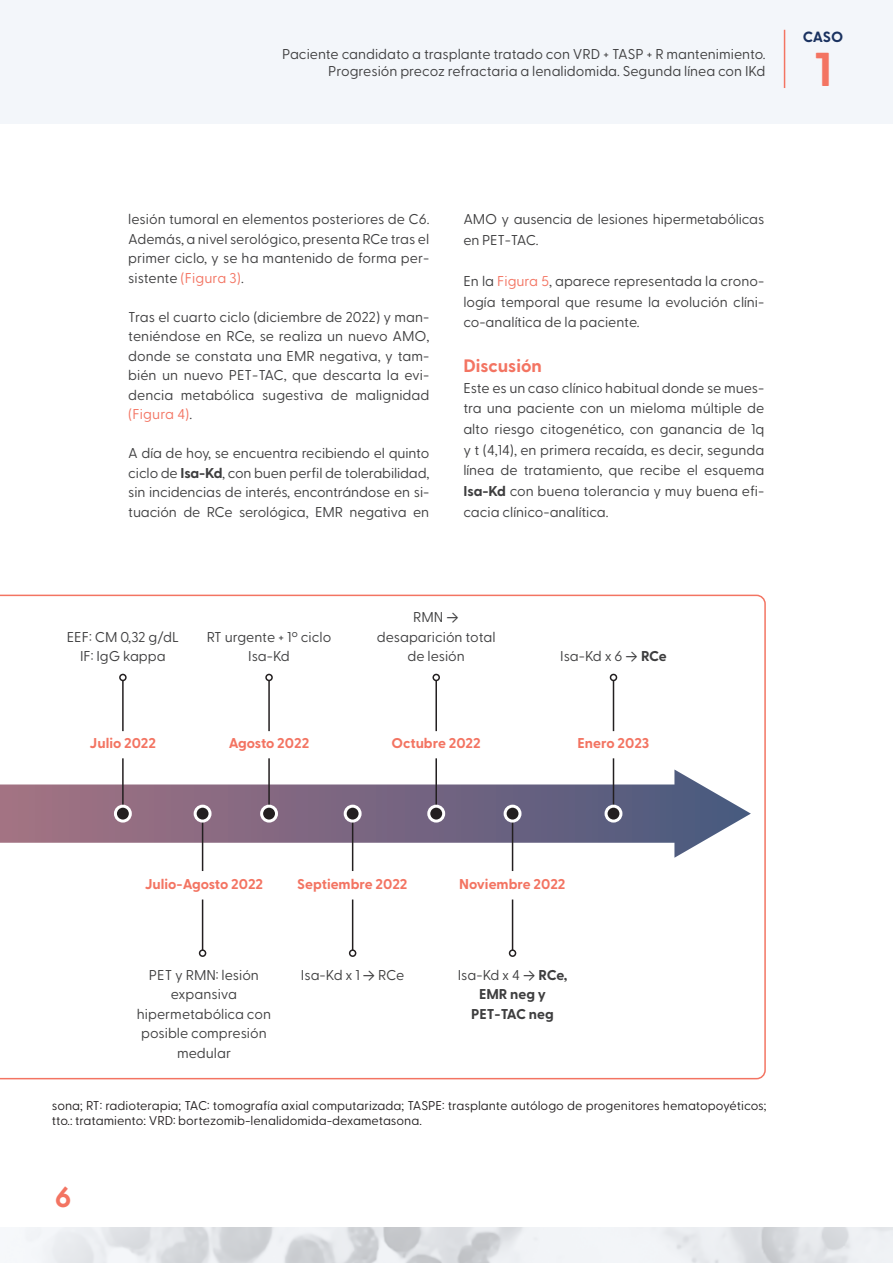
<style>
.page{position:relative;width:893px;height:1263px;background:#fff}
.page>*{position:absolute;margin:0;border:0;box-sizing:border-box;transform-origin:0 0}
.t1{font:700 47.55px "Greycliff CF";color:#f37462}
.t2{font:700 28.5px "Greycliff CF";color:#f37462}
.t3{font:700 18px "Greycliff CF";color:#f37462}
.t4{font:700 14.85px "Greycliff CF";color:#1a3260}
.t5{font:14.25px/19.5px "Greycliff CF";color:#3e3e3f;text-align:justify}
.t6{font:700 14.25px "Greycliff CF";color:#f37462}
.t7{font:700 14.25px/19.5px "Greycliff CF";color:#3e3e3f;text-align:center}
.t8{font:12.75px/15px "Greycliff CF";color:#231f20}
.s1{color:#f37462}
.s2{font-weight:700}
.s3{font-family:"Calibri"}
.s4{font-weight:400}
.s5{font-family:"Calibri";font-weight:400}
</style>
<div class="page">
<img style="left:24px;top:1227px;width:869px;height:36px">
<div style="left:0;top:0;width:893px;height:123px;background:#f3f6fa"></div>
<hr style="left:784px;top:30px;width:1px;height:58px;background:#f37462">
<svg style="left:0;top:595px;width:766px;height:484px"></svg>
<svg style="left:0;top:769px;width:751px;height:89px"></svg>
<hr style="left:202px;top:820px;width:1px;height:51px;background:#231f20">
<hr style="left:352px;top:820px;width:1px;height:51px;background:#231f20">
<hr style="left:512px;top:820px;width:1px;height:51px;background:#231f20">
<div style="left:195px;top:806px;width:15px;height:15px;background:#231f20;border-radius:50%"></div>
<div style="left:194px;top:805px;width:18px;height:17px;border:3px solid #fff;border-radius:50%"></div>
<div style="left:345px;top:806px;width:15px;height:15px;background:#231f20;border-radius:50%"></div>
<div style="left:344px;top:805px;width:18px;height:17px;border:3px solid #fff;border-radius:50%"></div>
<div style="left:505px;top:806px;width:15px;height:15px;background:#231f20;border-radius:50%"></div>
<div style="left:504px;top:805px;width:17px;height:17px;border:3px solid #fff;border-radius:50%"></div>
<hr style="left:122px;top:758px;width:2px;height:51px;background:#231f20">
<div style="left:115px;top:806px;width:15px;height:15px;background:#231f20;border-radius:50%"></div>
<div style="left:114px;top:805px;width:18px;height:17px;border:3px solid #fff;border-radius:50%"></div>
<hr style="left:268px;top:758px;width:2px;height:51px;background:#231f20">
<div style="left:262px;top:806px;width:14px;height:15px;background:#231f20;border-radius:50%"></div>
<div style="left:260px;top:805px;width:18px;height:17px;border:3px solid #fff;border-radius:50%"></div>
<hr style="left:435px;top:758px;width:2px;height:51px;background:#231f20">
<div style="left:429px;top:806px;width:15px;height:15px;background:#231f20;border-radius:50%"></div>
<div style="left:427px;top:805px;width:18px;height:17px;border:3px solid #fff;border-radius:50%"></div>
<hr style="left:613px;top:758px;width:1px;height:51px;background:#231f20">
<div style="left:606px;top:806px;width:15px;height:15px;background:#231f20;border-radius:50%"></div>
<div style="left:605px;top:805px;width:17px;height:17px;border:3px solid #fff;border-radius:50%"></div>
<hr style="left:202px;top:899px;width:1px;height:51px;background:#231f20">
<div style="left:199px;top:949px;width:7px;height:8px;border:2px solid #231f20;border-radius:50%"></div>
<hr style="left:352px;top:899px;width:1px;height:51px;background:#231f20">
<div style="left:349px;top:949px;width:7px;height:8px;border:2px solid #231f20;border-radius:50%"></div>
<hr style="left:512px;top:899px;width:1px;height:51px;background:#231f20">
<div style="left:509px;top:949px;width:7px;height:8px;border:2px solid #231f20;border-radius:50%"></div>
<hr style="left:122px;top:680px;width:2px;height:51px;background:#231f20">
<div style="left:119px;top:674px;width:8px;height:7px;border:2px solid #231f20;border-radius:50%"></div>
<hr style="left:268px;top:680px;width:2px;height:51px;background:#231f20">
<div style="left:265px;top:674px;width:8px;height:7px;border:2px solid #231f20;border-radius:50%"></div>
<hr style="left:435px;top:680px;width:2px;height:51px;background:#231f20">
<div style="left:432px;top:674px;width:8px;height:7px;border:2px solid #231f20;border-radius:50%"></div>
<hr style="left:613px;top:680px;width:1px;height:51px;background:#231f20">
<div style="left:610px;top:674px;width:7px;height:7px;border:2px solid #231f20;border-radius:50%"></div>
<p class="t4" style="left:803px;top:25px;width:42px">CASO</p>
<p class="t5" style="left:282px;top:45px;width:485px;line-height:16.5px;text-align:right">Paciente candidato a trasplante tratado con VRD + TASP + R mantenimiento.<br>Progresión precoz refractaria a lenalidomida. Segunda línea con IKd</p>
<h1 class="t1" style="left:814px;top:34px;width:19px">1</h1>
<p class="t5" style="left:128px;top:208px;width:303px">lesión tumoral en elementos posteriores de C6.<br>Además, a nivel serológico, presenta RCe tras el primer ciclo, y se ha mantenido de forma per&shy;sistente <span class="s1">(Figura 3)</span>.</p>
<p class="t5" style="left:128px;top:306px;width:303px">Tras el cuarto ciclo (diciembre de 2022) y man&shy;teniéndose en RCe, se realiza un nuevo AMO, donde se constata una EMR negativa, y tam&shy;bién un nuevo PET-TAC, que descarta la evi&shy;dencia metabólica sugestiva de malignidad <span class="s1">(Figura 4)</span>.</p>
<p class="t5" style="left:128px;top:442px;width:303px">A día de hoy, se encuentra recibiendo el quinto ciclo de <span class="s2">Isa-Kd</span>, con buen perfil de tolerabilidad, sin incidencias de interés, encontrándose en si&shy;tuación de RCe serológica, EMR negativa en</p>
<p class="t5" style="left:463px;top:208px;width:302px;line-height:20.7px">AMO y ausencia de lesiones hipermetabólicas en PET-TAC.</p>
<p class="t5" style="left:463px;top:270px;width:303px;line-height:20.7px">En la <span class="s1">Figura 5</span>, aparece representada la crono&shy;logía temporal que resume la evolución clíni&shy;co-analítica de la paciente.</p>
<p class="t3" style="left:463px;top:352px;width:80px">Discusión</p>
<p class="t5" style="left:463px;top:376px;width:303px;line-height:20.7px">Este es un caso clínico habitual donde se mues&shy;tra una paciente con un mieloma múltiple de alto riesgo citogenético, con ganancia de 1q y t (4,14), en primera recaída, es decir, segunda línea de tratamiento, que recibe el esquema <span class="s2">Isa-Kd</span> con buena tolerancia y muy buena efi&shy;cacia clínico-analítica.</p>
<p class="t5" style="left:67px;top:626px;width:114px;text-align:center">EEF: CM 0,32 g/dL<br>IF: IgG kappa</p>
<p class="t5" style="left:207px;top:626px;width:126px;text-align:center">RT urgente + 1º ciclo<br>Isa-Kd</p>
<p class="t5" style="left:377px;top:606px;width:120px;text-align:center">RMN <span class="s3">→ </span>desaparición total de lesión</p>
<p class="t5" style="left:560px;top:645px;width:108px">Isa-Kd x 6 <span class="s3">→</span> <span class="s2">RCe</span></p>
<p class="t6" style="left:90px;top:732px;width:68px">Julio 2022</p>
<p class="t6" style="left:229px;top:732px;width:82px">Agosto 2022</p>
<p class="t6" style="left:392px;top:732px;width:91px">Octubre 2022</p>
<p class="t6" style="left:578px;top:732px;width:73px">Enero 2023</p>
<p class="t6" style="left:145px;top:873px;width:120px">Julio-Agosto 2022</p>
<p class="t6" style="left:297px;top:873px;width:112px">Septiembre 2022</p>
<p class="t6" style="left:459px;top:873px;width:108px">Noviembre 2022</p>
<p class="t5" style="left:137px;top:964px;width:136px;text-align:center">PET y RMN: lesión expansiva hipermetabólica con posible compresión medular</p>
<p class="t5" style="left:301px;top:964px;width:105px">Isa-Kd x 1 <span class="s3">→</span> RCe</p>
<p class="t7" style="left:458px;top:964px;width:111px"><span class="s4">Isa-Kd x 4</span> <span class="s5">→</span> RCe,<br>EMR neg y<br>PET-TAC neg</p>
<p class="t8" style="left:52px;top:1097px;width:716px">sona; RT: radioterapia; TAC: tomografía axial computarizada; TASPE: trasplante autólogo de progenitores hematopoyéticos; tto.: tratamiento; VRD: bortezomib-lenalidomida-dexametasona.</p>
<h2 class="t2" style="left:55px;top:1175px;width:18px">6</h2>
</div>
